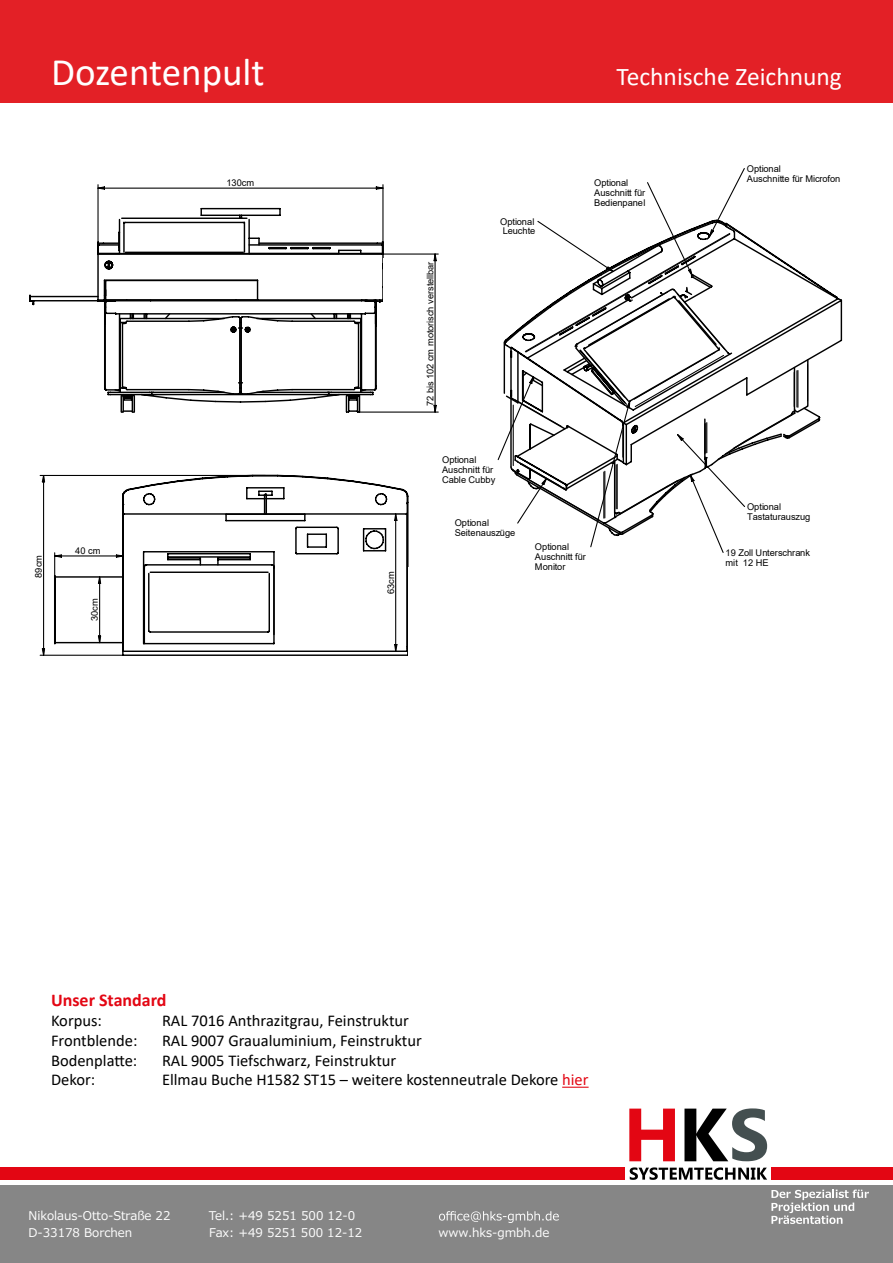
<style>
.page{position:relative;width:893px;height:1263px;background:#fff}
.page>*{position:absolute;margin:0;border:0;box-sizing:border-box;transform-origin:0 0}
.t1{font:39px "Calibri";color:#fff}
.t2{font:25.5px "Calibri";color:#fff}
.t3{font:700 18px "Calibri";color:#e30613}
.t4{font:16.5px "Calibri";color:#000}
.t5{font:12px "Meiryo";color:#fff}
.t6{font:9.3px/9.9px "Arial";color:#000}
.s1{color:#e30613}
</style>
<div class="page">
<div style="left:0;top:0;width:893px;height:102px;background:#e32026"></div>
<hr style="left:0;top:1185px;width:1px;height:78px;background:#868686">
<div style="left:1px;top:1185px;width:892px;height:78px;background:#868686"></div>
<svg style="left:629px;top:1108px;width:46px;height:53px"></svg>
<svg style="left:684px;top:1108px;width:83px;height:53px"></svg>
<svg style="left:630px;top:1167px;width:137px;height:13px"></svg>
<div style="left:771px;top:1167px;width:122px;height:12px;background:#e30613"></div>
<div style="left:0;top:1167px;width:625px;height:12px;background:#e30613"></div>
<svg style="left:771px;top:1189px;width:98px;height:35px"></svg>
<svg style="left:439px;top:1211px;width:120px;height:12px"></svg>
<svg style="left:562px;top:1087px;width:27px;height:1px"></svg>
<hr style="left:40px;top:655px;width:83px;height:1px;background:#000">
<hr style="left:40px;top:475px;width:225px;height:1px;background:#000">
<svg style="left:42px;top:474px;width:366px;height:182px"></svg>
<svg style="left:53px;top:168px;width:786px;height:484px"></svg>
<h1 class="t1" style="left:51px;top:45px;width:215px">Dozentenpult</h1>
<h2 class="t2" style="left:617px;top:59px;width:227px">Technische Zeichnung</h2>
<p class="t6" style="left:226px;top:178px;width:29px">130cm</p>
<p class="t6" style="left:34px;top:578px;width:24px;rotate:-90deg">89cm</p>
<p class="t6" style="left:75px;top:546px;width:27px">40 cm</p>
<p class="t6" style="left:90px;top:621px;width:24px;rotate:-90deg">30cm</p>
<p class="t6" style="left:386px;top:594px;width:24px;rotate:-90deg">63cm</p>
<p class="t6" style="left:425px;top:406px;width:147px;rotate:-90deg">72 bis 102 cm motorisch verstellbar</p>
<p class="t6" style="left:500px;top:216px;width:37px">Optional<br>Leuchte</p>
<p class="t6" style="left:594px;top:177px;width:53px">Optional<br>Auschnitt für<br>Bedienpanel</p>
<p class="t6" style="left:442px;top:455px;width:55px">Optional<br>Auschnitt für<br>Cable Cubby</p>
<p class="t6" style="left:455px;top:518px;width:62px">Optional<br>Seitenauszüge</p>
<p class="t6" style="left:535px;top:542px;width:53px">Optional<br>Auschnitt für<br>Monitor</p>
<p class="t6" style="left:747px;top:163px;width:95px">Optional<br>Auschnitte für Microfon</p>
<p class="t6" style="left:747px;top:502px;width:65px">Optional<br>Tastaturauszug</p>
<p class="t6" style="left:726px;top:547px;width:86px">19 Zoll Unterschrank mit 12 HE</p>
<h3 class="t3" style="left:51px;top:987px;width:117px">Unser Standard</h3>
<h3 class="t4" style="left:51px;top:1009px;width:52px">Korpus:</h3>
<h3 class="t4" style="left:162px;top:1009px;width:248px">RAL 7016 Anthrazitgrau, Feinstruktur</h3>
<h3 class="t4" style="left:51px;top:1029px;width:88px">Frontblende:</h3>
<h3 class="t4" style="left:162px;top:1029px;width:261px">RAL 9007 Graualuminium, Feinstruktur</h3>
<h3 class="t4" style="left:51px;top:1048px;width:88px">Bodenplatte:</h3>
<h3 class="t4" style="left:162px;top:1048px;width:236px">RAL 9005 Tiefschwarz, Feinstruktur</h3>
<h3 class="t4" style="left:51px;top:1068px;width:46px">Dekor:</h3>
<h3 class="t4" style="left:162px;top:1068px;width:428px">Ellmau Buche H1582 ST15 – weitere kostenneutrale Dekore <span class="s1">hier</span></h3>
<p class="t5" style="left:29px;top:1208px;width:144px">Nikolaus-Otto-Straße 22</p>
<p class="t5" style="left:209px;top:1208px;width:148px">Tel.: +49 5251 500 12-0</p>
<p class="t5" style="left:29px;top:1224px;width:105px">D-33178 Borchen</p>
<p class="t5" style="left:209px;top:1224px;width:154px">Fax: +49 5251 500 12-12</p>
<p class="t5" style="left:438px;top:1224px;width:112px">www.hks-gmbh.de</p>
</div>
